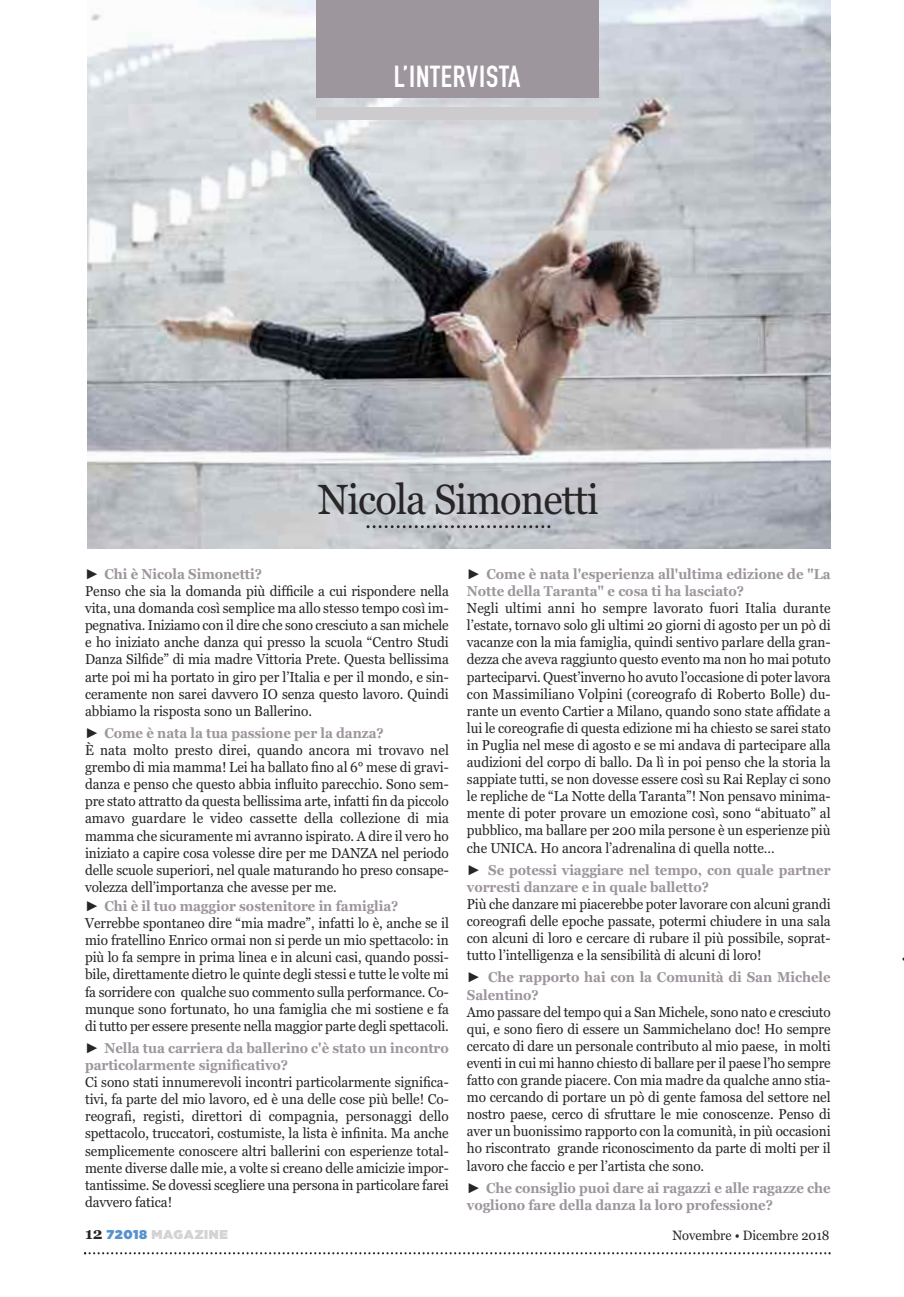
<style>
.page{position:relative;width:904px;height:1297px;background:#fff}
.page>*{position:absolute;margin:0;border:0;box-sizing:border-box;transform-origin:0 0}
.t1{font:42px "Georgia";letter-spacing:-.025em;color:#272526;scale:.95 1}
.t2{font:30px "DIN Engschrift Std";letter-spacing:.025em;color:#fff}
.t3{font:14.25px/17.1px "Georgia";letter-spacing:-.005em;color:#272526;text-align:justify;scale:.95 1}
.t4{font:700 14.25px/17.1px "Georgia";letter-spacing:-.005em;color:#9d969d;scale:.93 1}
.t5{font:13.5px "Georgia";color:#272526;scale:.95 1}
.t6{font:900 12.75px "Gotham";letter-spacing:.05em;color:#d4d3d4}
.s1{font-family:"Arial"}
.s2{font-weight:700;color:#9d969d}
.s3{font-family:"Arial";font-weight:400;color:#272526}
.s4{font-family:"Georgia";font-weight:700;font-size:16.5px;color:#272526}
.s5{color:#5792ce}
</style>
<div class="page">
<img style="left:87px;top:0;width:743px;height:549px">
<svg style="left:84px;top:1252px;width:746px;height:2px"></svg>
<div style="left:316px;top:0;width:282px;height:98px;background:#9d969d"></div>
<div style="left:316px;top:108px;width:282px;height:12px;background:#cecbce"></div>
<svg style="left:366px;top:525px;width:184px;height:3px"></svg>
<h2 class="t2" style="left:394px;top:59px;width:128px">L’INTERVISTA</h2>
<h1 class="t1" style="left:318px;top:475px;width:297px">Nicola Simonetti</h1>
<p class="t3" style="left:85px;top:565px;width:384px;text-align:left"><span class="s1">►</span> <span class="s2">Chi è Nicola Simonetti?<br></span>Penso che sia la domanda più difficile a cui rispondere nella vita, una domanda così semplice ma allo stesso tempo così im&shy;pegnativa. Iniziamo con il dire che sono cresciuto a san michele e ho iniziato anche danza qui presso la scuola “Centro Studi Danza Silfide” di mia madre Vittoria Prete. Questa bellissima arte poi mi ha portato in giro per l’Italia e per il mondo, e sin&shy;ceramente non sarei davvero Io senza questo lavoro. Quindi abbiamo la risposta sono un Ballerino.</p>
<p class="t3" style="left:85px;top:724px;width:384px;text-align:left"><span class="s1">►</span> <span class="s2">Come è nata la tua passione per la danza?<br></span>È nata molto presto direi, quando ancora mi trovavo nel grembo di mia mamma! Lei ha ballato fino al 6° mese di gravi&shy;danza e penso che questo abbia influito parecchio. Sono sem&shy;pre stato attratto da questa bellissima arte, infatti fin da piccolo amavo guardare le video cassette della collezione di mia mamma che sicuramente mi avranno ispirato. A dire il vero ho iniziato a capire cosa volesse dire per me DANZA nel periodo delle scuole superiori, nel quale maturando ho preso consape&shy;volezza dell’importanza che avesse per me.</p>
<p class="t3" style="left:85px;top:897px;width:384px;text-align:left"><span class="s1">►</span> <span class="s2">Chi è il tuo maggior sostenitore in famiglia?<br></span>Verrebbe spontaneo dire “mia madre”, infatti lo è, anche se il mio fratellino Enrico ormai non si perde un mio spettacolo: in più lo fa sempre in prima linea e in alcuni casi, quando possi&shy;bile, direttamente dietro le quinte degli stessi e tutte le volte mi fa sorridere con qualche suo commento sulla performance. Co&shy;munque sono fortunato, ho una famiglia che mi sostiene e fa di tutto per essere presente nella maggior parte degli spettacoli.</p>
<p class="t4" style="left:85px;top:1039px;width:392px"><span class="s3">►</span> Nella tua carriera da ballerino c'è stato un incontro particolarmente significativo?</p>
<p class="t3" style="left:85px;top:1074px;width:384px">Ci sono stati innumerevoli incontri particolarmente significa&shy;tivi, fa parte del mio lavoro, ed è una delle cose più belle! Co&shy;reografi, registi, direttori di compagnia, personaggi dello spettacolo, truccatori, costumiste, la lista è infinita. Ma anche semplicemente conoscere altri ballerini con esperienze total&shy;mente diverse dalle mie, a volte si creano delle amicizie impor&shy;tantissime. Se dovessi scegliere una persona in particolare farei davvero fatica!</p>
<p class="t4" style="left:467px;top:565px;width:392px"><span class="s3">►</span> Come è nata l'esperienza all'ultima edizione de "La<br>Notte della Taranta" e cosa ti ha lasciato?</p>
<p class="t3" style="left:467px;top:600px;width:384px">Negli ultimi anni ho sempre lavorato fuori Italia durante l’estate, tornavo solo gli ultimi 20 giorni di agosto per un pò di vacanze con la mia famiglia, quindi sentivo parlare della gran&shy;dezza che aveva raggiunto questo evento ma non ho mai potuto parteciparvi. Quest’inverno ho avuto l’occasione di poter lavora con Massimiliano Volpini (coreografo di Roberto Bolle) du&shy;rante un evento Cartier a Milano, quando sono state affidate a lui le coreografie di questa edizione mi ha chiesto se sarei stato in Puglia nel mese di agosto e se mi andava di partecipare alla audizioni del corpo di ballo. Da lì in poi penso che la storia la sappiate tutti, se non dovesse essere così su Rai Replay ci sono le repliche de “La Notte della Taranta”! Non pensavo minima&shy;mente di poter provare un emozione così, sono “abituato” al pubblico, ma ballare per 200 mila persone è un esperienze più che UNICA. ho ancora l’adrenalina di quella notte…</p>
<p class="t4" style="left:467px;top:861px;width:392px"><span class="s3">►</span> Se potessi viaggiare nel tempo, con quale partner vorresti danzare e in quale balletto?</p>
<p class="t3" style="left:467px;top:895px;width:384px">Più che danzare mi piacerebbe poter lavorare con alcuni grandi coreografi delle epoche passate, potermi chiudere in una sala con alcuni di loro e cercare di rubare il più possibile, soprat&shy;tutto l’intelligenza e la sensibilità di alcuni di loro!</p>
<p class="t4" style="left:467px;top:969px;width:392px"><span class="s3">►</span> Che rapporto hai con la Comunità di San Michele<br>Salentino?</p>
<p class="t3" style="left:467px;top:1003px;width:384px">Amo passare del tempo qui a San Michele, sono nato e cresciuto qui, e sono fiero di essere un Sammichelano doc! ho sempre cercato di dare un personale contributo al mio paese, in molti eventi in cui mi hanno chiesto di ballare per il paese l’ho sempre fatto con grande piacere. Con mia madre da qualche anno stia&shy;mo cercando di portare un pò di gente famosa del settore nel nostro paese, cerco di sfruttare le mie conoscenze. Penso di aver un buonissimo rapporto con la comunità, in più occasioni ho riscontrato grande riconoscimento da parte di molti per il lavoro che faccio e per l’artista che sono.</p>
<p class="t4" style="left:467px;top:1179px;width:392px"><span class="s3">►</span> Che consiglio puoi dare ai ragazzi e alle ragazze che vogliono fare della danza la loro professione?</p>
<p class="t6" style="left:85px;top:1230px;width:144px"><span class="s4">12</span> <span class="s5">72018</span> MAGAZINE</p>
<p class="t5" style="left:672px;top:1228px;width:167px">Novembre • Dicembre 2018</p>
</div>
